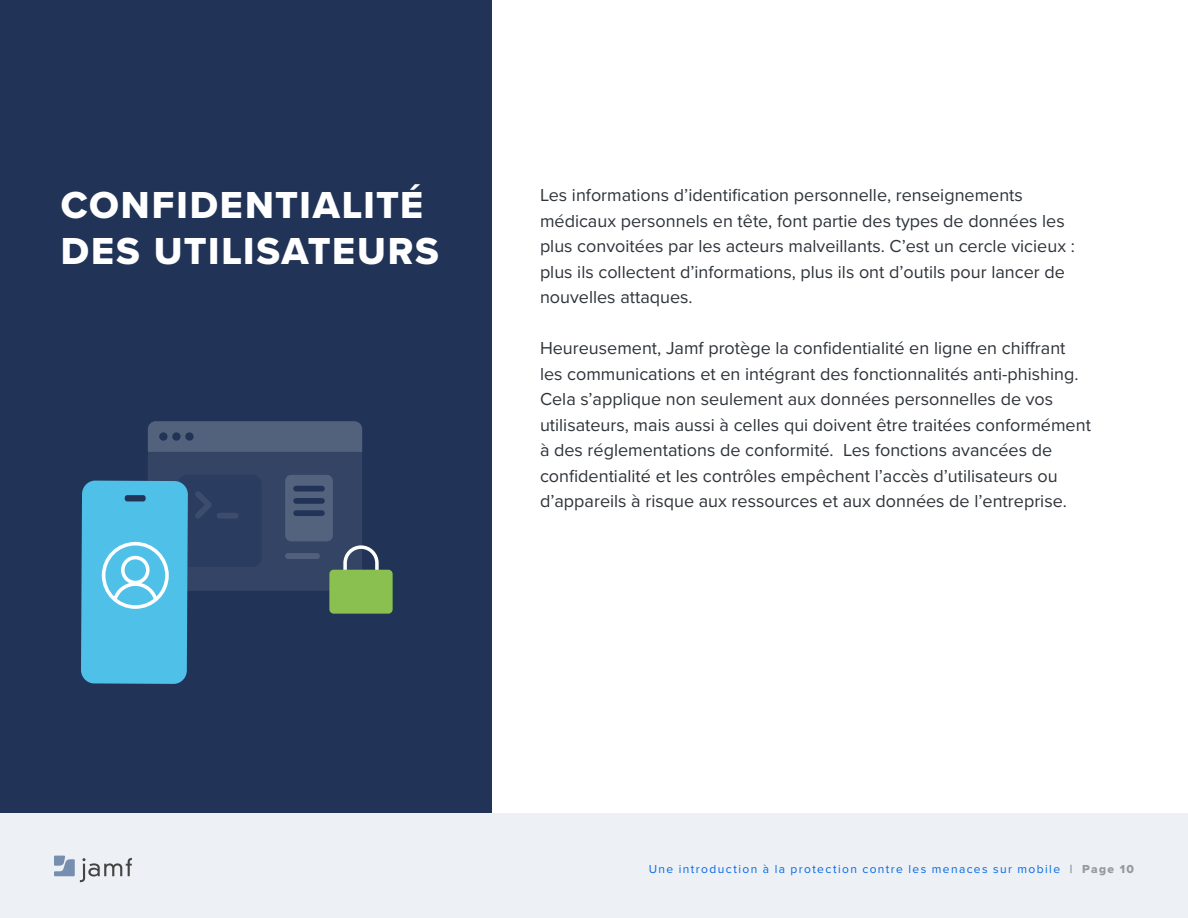
<style>
.page{position:relative;width:1188px;height:918px;background:#fff}
.page>*{position:absolute;margin:0;border:0;box-sizing:border-box;transform-origin:0 0}
.t1{font:39px/46.8px "Proxima Nova Extrabld";letter-spacing:.045em;color:#fff}
.t2{font:18px/25.5px "Proxima Nova";color:#2f343a}
.t3{font:12px "Proxima Nova";letter-spacing:.115em;color:#056ae6}
.s1{font-family:"Proxima Nova Extrabld";color:#979a9d}
</style>
<div class="page">
<div style="left:0;top:0;width:492px;height:837px;background:#213458"></div>
<div style="left:0;top:813px;width:1188px;height:105px;background:#edf0f5"></div>
<svg style="left:54px;top:856px;width:78px;height:26px"></svg>
<div style="left:148px;top:421px;width:214px;height:170px;background:#334465;border-radius:8px"></div>
<div style="left:148px;top:421px;width:214px;height:31px;background:#52617c"></div>
<div style="left:159px;top:432px;width:9px;height:9px;background:#213458;border-radius:50%"></div>
<div style="left:172px;top:432px;width:9px;height:9px;background:#213458;border-radius:50%"></div>
<div style="left:185px;top:432px;width:9px;height:9px;background:#213458;border-radius:50%"></div>
<div style="left:285px;top:553px;width:35px;height:6px;background:#52607d;border-radius:3px"></div>
<div style="left:178px;top:475px;width:84px;height:92px;background:#2a3c5f;border-radius:9px"></div>
<div style="left:217px;top:513px;width:22px;height:6px;background:#3c4c6c;border-radius:3px"></div>
<svg style="left:195px;top:491px;width:17px;height:27px"></svg>
<div style="left:285px;top:475px;width:48px;height:66px;background:#53627d;border-radius:6px"></div>
<div style="left:293px;top:486px;width:32px;height:6px;background:#213458;border-radius:3px"></div>
<div style="left:293px;top:498px;width:32px;height:6px;background:#213458;border-radius:3px"></div>
<div style="left:293px;top:510px;width:32px;height:6px;background:#213458;border-radius:3px"></div>
<svg style="left:342px;top:545px;width:38px;height:25px"></svg>
<div style="left:329px;top:570px;width:64px;height:44px;background:#8ac050;border-radius:4px"></div>
<svg style="left:81px;top:481px;width:107px;height:203px;background:#57bfe5"></svg>
<h1 class="t1" style="left:61px;top:181px;width:380px">CONFIDENTIALITÉ<br>DES UTILISATEURS</h1>
<p class="t2" style="left:540px;top:182px;width:536px">Les informations d’identification personnelle, renseignements médicaux personnels en tête, font partie des types de données les plus convoitées par les acteurs malveillants. C’est un cercle vicieux : plus ils collectent d’informations, plus ils ont d’outils pour lancer de nouvelles attaques.</p>
<p class="t2" style="left:540px;top:335px;width:552px">Heureusement, Jamf protège la confidentialité en ligne en chiffrant les communications et en intégrant des fonctionnalités anti-phishing.<br>Cela s’applique non seulement aux données personnelles de vos utilisateurs, mais aussi à celles qui doivent être traitées conformément à des réglementations de conformité. Les fonctions avancées de confidentialité et les contrôles empêchent l’accès d’utilisateurs ou d’appareils à risque aux ressources et aux données de l’entreprise.</p>
<p class="t3" style="left:649px;top:860px;width:487px">Une introduction à la protection contre les menaces sur mobile <span class="s1">| Page 10</span></p>
</div>
